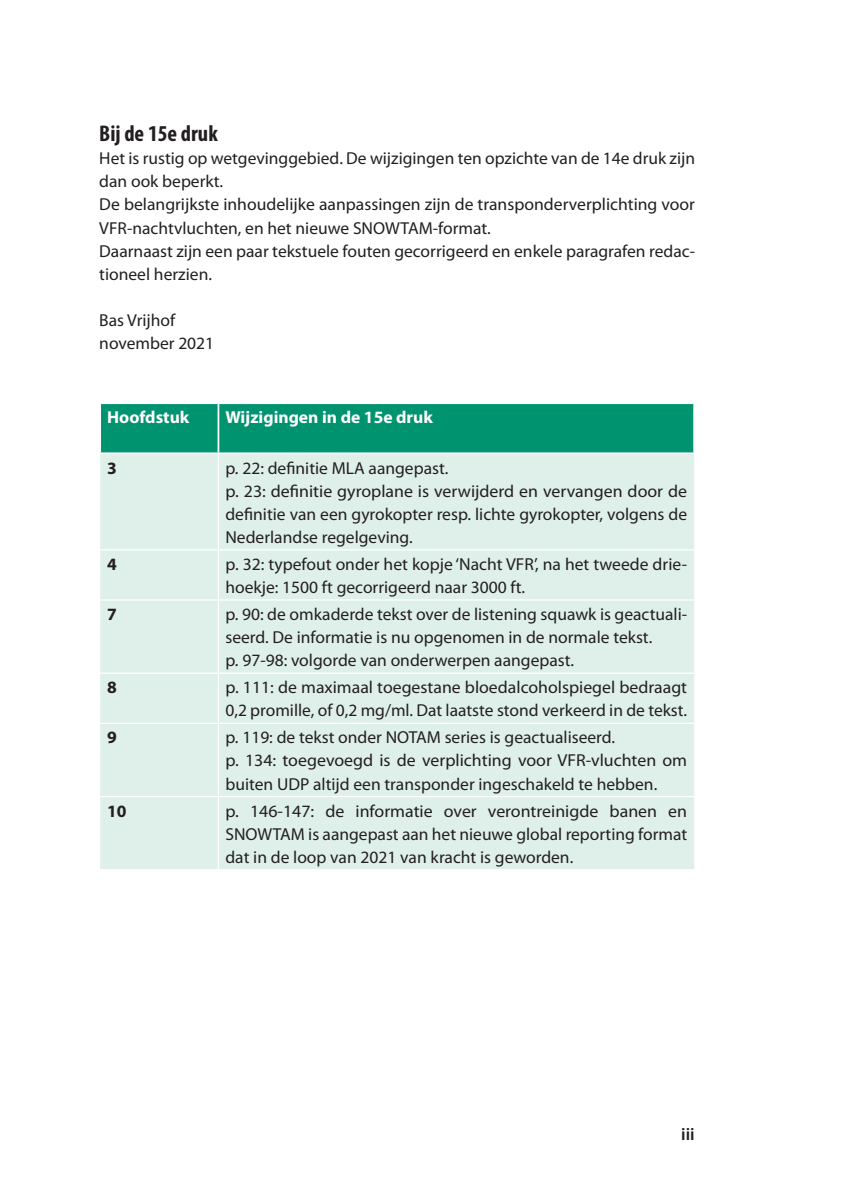
<style>
.page{position:relative;width:844px;height:1191px;background:#fff}
.page>*{position:absolute;margin:0;border:0;box-sizing:border-box;transform-origin:0 0}
.Kop_2{font:700 condensed 22.75px "Myriad Pro";color:#231f20}
.t1{font:600 17.5px "Myriad Pro";color:#231f20}
.Standaard{font:17.32px/23.1px "Myriad Pro";color:#231f20}
.Standaard-2{font:700 17.32px "Myriad Pro";color:#fff}
.Standaard-3{font:700 17.32px "Myriad Pro";color:#231f20}
</style>
<div class="page">
<div style="left:101px;top:404px;width:592px;height:48px;background:#009370"></div>
<div style="left:100px;top:454px;width:594px;height:415px;background:#dfefea"></div>
<hr style="left:217px;top:404px;width:2px;height:48px;background:#fff">
<hr style="left:218px;top:454px;width:1px;height:95px;background:#fff">
<hr style="left:100px;top:549px;width:118px;height:1px;background:#fff">
<hr style="left:218px;top:549px;width:476px;height:1px;background:#fff">
<hr style="left:218px;top:550px;width:1px;height:49px;background:#fff">
<hr style="left:100px;top:599px;width:118px;height:1px;background:#fff">
<hr style="left:218px;top:599px;width:476px;height:1px;background:#fff">
<hr style="left:218px;top:600px;width:1px;height:72px;background:#fff">
<hr style="left:100px;top:672px;width:118px;height:2px;background:#fff">
<hr style="left:218px;top:672px;width:476px;height:2px;background:#fff">
<hr style="left:218px;top:674px;width:1px;height:48px;background:#fff">
<hr style="left:100px;top:722px;width:118px;height:2px;background:#fff">
<hr style="left:218px;top:722px;width:476px;height:2px;background:#fff">
<hr style="left:218px;top:724px;width:1px;height:72px;background:#fff">
<hr style="left:100px;top:796px;width:118px;height:1px;background:#fff">
<hr style="left:218px;top:796px;width:476px;height:1px;background:#fff">
<hr style="left:218px;top:797px;width:1px;height:72px;background:#fff">
<p class="Kop_2" style="left:99px;top:119px;width:120px">Bij de 15e druk</p>
<p class="Standaard" style="left:99px;top:147px;width:597px">Het is rustig op wetgevinggebied. De wijzigingen ten opzichte van de 14e druk zijn dan ook beperkt.</p>
<p class="Standaard" style="left:99px;top:193px;width:597px">De belangrijkste inhoudelijke aanpassingen zijn de transponderverplichting voor<br>VFR-nachtvluchten, en het nieuwe SNOWTAM-format.</p>
<p class="Standaard" style="left:99px;top:239px;width:597px">Daarnaast zijn een paar tekstuele fouten gecorrigeerd en enkele paragrafen redac&shy;tioneel herzien.</p>
<p class="Standaard" style="left:99px;top:308px;width:78px">Bas Vrijhof</p>
<p class="Standaard" style="left:99px;top:331px;width:116px">november 2021</p>
<p class="Standaard-2" style="left:107px;top:406px;width:84px">Hoofdstuk</p>
<p class="Standaard-2" style="left:225px;top:406px;width:209px">Wijzigingen in de 15e druk</p>
<p class="Standaard-3" style="left:107px;top:456px;width:11px">3</p>
<p class="Standaard" style="left:225px;top:456px;width:224px">p. 22: definitie MLA aangepast.</p>
<p class="Standaard" style="left:225px;top:479px;width:463px;text-align:justify">p. 23: definitie gyroplane is verwijderd en vervangen door de definitie van een gyrokopter resp. lichte gyrokopter, volgens de Nederlandse regelgeving.</p>
<p class="Standaard-3" style="left:107px;top:553px;width:11px">4</p>
<p class="Standaard" style="left:225px;top:552px;width:463px">p. 32: typefout onder het kopje ‘Nacht VFR’, na het tweede drie&shy;hoekje: 1500 ft gecorrigeerd naar 3000 ft.</p>
<p class="Standaard-3" style="left:107px;top:603px;width:11px">7</p>
<p class="Standaard" style="left:225px;top:602px;width:463px">p. 90: de omkaderde tekst over de listening squawk is geactuali&shy;seerd. De informatie is nu opgenomen in de normale tekst.</p>
<p class="Standaard" style="left:225px;top:648px;width:350px">p. 97-98: volgorde van onderwerpen aangepast.</p>
<p class="Standaard-3" style="left:107px;top:676px;width:11px">8</p>
<p class="Standaard" style="left:225px;top:675px;width:463px">p. 111: de maximaal toegestane bloedalcoholspiegel bedraagt<br>0,2 promille, of 0,2 mg/ml. Dat laatste stond verkeerd in de tekst.</p>
<p class="Standaard-3" style="left:107px;top:726px;width:11px">9</p>
<p class="Standaard" style="left:225px;top:725px;width:391px">p. 119: de tekst onder NOTAM series is geactualiseerd.</p>
<p class="Standaard" style="left:225px;top:749px;width:463px">p. 134: toegevoegd is de verplichting voor VFR-vluchten om buiten UDP altijd een transponder ingeschakeld te hebben.</p>
<p class="Standaard-3" style="left:107px;top:799px;width:21px">10</p>
<p class="Standaard" style="left:225px;top:799px;width:463px;text-align:justify">p. 146-147: de informatie over verontreinigde banen en SNOWTAM is aangepast aan het nieuwe global reporting format dat in de loop van 2021 van kracht is geworden.</p>
<p class="t1" style="left:681px;top:1122px;width:15px">iii</p>
</div>
